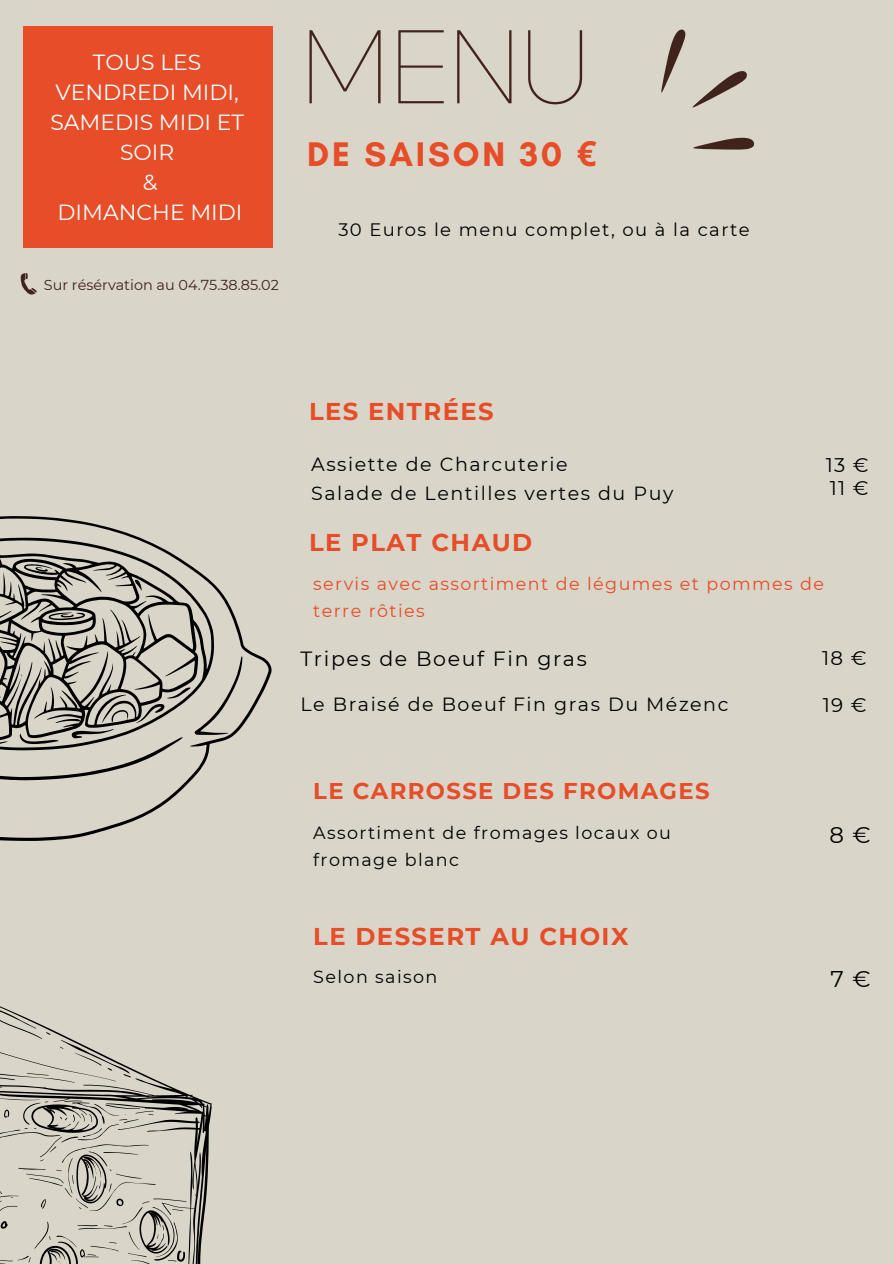
<style>
.page{position:relative;width:894px;height:1264px;background:#fff}
.page>*{position:absolute;margin:0;border:0;box-sizing:border-box;transform-origin:0 0}
.t1{font:200 104.4px "Okta";color:#40231d}
.t2{font:700 34.8px "Glacial Indifference";letter-spacing:.08em;color:#e64d28}
.t3{font:700 24.3px "Montserrat";letter-spacing:.06em;color:#e64d28}
.t4{font:700 22.8px "Montserrat";letter-spacing:.06em;color:#e64d28}
.t5{font:22.8px "Montserrat";color:#000}
.t6{font:21.9px/30px "Montserrat";color:#fff;text-align:center}
.t7{font:20.55px "Montserrat";letter-spacing:.08em;color:#000}
.t8{font:19.8px/23.7px "Montserrat";letter-spacing:.06em;color:#000}
.t9{font:19.05px/29.2px "Montserrat";letter-spacing:.08em;color:#000}
.t10{font:18px "Montserrat";letter-spacing:.08em;color:#000}
.t11{font:17.55px/27px "Montserrat";letter-spacing:.08em;color:#000}
.t12{font:17.55px/27px "Montserrat";letter-spacing:.08em;color:#e64d28}
.t13{font:14.4px "Montserrat";color:#40231d}
.s1{font-family:"Noto Sans"}
</style>
<div class="page">
<div style="left:0;top:0;width:893px;height:1263px;background:#dad5c9"></div>
<svg style="left:661px;top:29px;width:94px;height:121px"></svg>
<svg style="left:0;top:516px;width:272px;height:325px"></svg>
<svg style="left:0;top:537px;width:214px;height:119px"></svg>
<svg style="left:0;top:656px;width:242px;height:124px"></svg>
<svg style="left:135px;top:579px;width:7px;height:12px"></svg>
<svg style="left:35px;top:567px;width:18px;height:4px"></svg>
<svg style="left:48px;top:612px;width:37px;height:8px"></svg>
<svg style="left:0;top:1006px;width:211px;height:257px"></svg>
<div style="left:23px;top:26px;width:249px;height:222px;background:#e64d28"></div>
<svg style="left:21px;top:273px;width:15px;height:22px"></svg>
<p class="t6" style="left:50px;top:47px;width:195px">TOUS LES<br>VENDREDI MIDI,<br>SAMEDIS MIDI ET<br>SOIR<br>&amp;<br>DIMANCHE MIDI</p>
<h2 class="t13" style="left:44px;top:276px;width:236px">Sur résérvation au 04.75.38.85.02</h2>
<h4 class="t1" style="left:300px;top:-18px;width:290px">MENU</h4>
<h1 class="t2" style="left:307px;top:133px;width:291px">DE SAISON 30 <span class="s1">€</span></h1>
<h4 class="t10" style="left:338px;top:218px;width:412px">30 Euros le menu complet, ou à la carte</h4>
<p class="t3" style="left:309px;top:396px;width:186px">LES ENTRÉES</p>
<p class="t9" style="left:311px;top:449px;width:363px">Assiette de Charcuterie<br>Salade de Lentilles vertes du Puy</p>
<p class="t8" style="left:825px;top:453px;width:44px">13 €<br>11 €</p>
<p class="t3" style="left:309px;top:527px;width:225px">LE PLAT CHAUD</p>
<h3 class="t12" style="left:313px;top:569px;width:512px">servis avec assortiment de légumes et pommes de terre rôties</h3>
<h6 class="t7" style="left:300px;top:646px;width:288px">Tripes de Boeuf Fin gras</h6>
<h5 class="t9" style="left:300px;top:690px;width:429px">Le Braisé de Boeuf Fin gras Du Mézenc</h5>
<h3 class="t8" style="left:822px;top:646px;width:46px">18 €</h3>
<p class="t8" style="left:822px;top:693px;width:45px">19 €</p>
<h6 class="t4" style="left:313px;top:776px;width:398px">LE CARROSSE DES FROMAGES</h6>
<h6 class="t11" style="left:313px;top:819px;width:359px">Assortiment de fromages locaux ou fromage blanc</h6>
<h5 class="t5" style="left:829px;top:821px;width:43px">8 €</h5>
<h5 class="t3" style="left:313px;top:921px;width:316px">LE DESSERT AU CHOIX</h5>
<h3 class="t11" style="left:313px;top:963px;width:126px">Selon saison</h3>
<p class="t5" style="left:830px;top:965px;width:42px">7 €</p>
</div>
